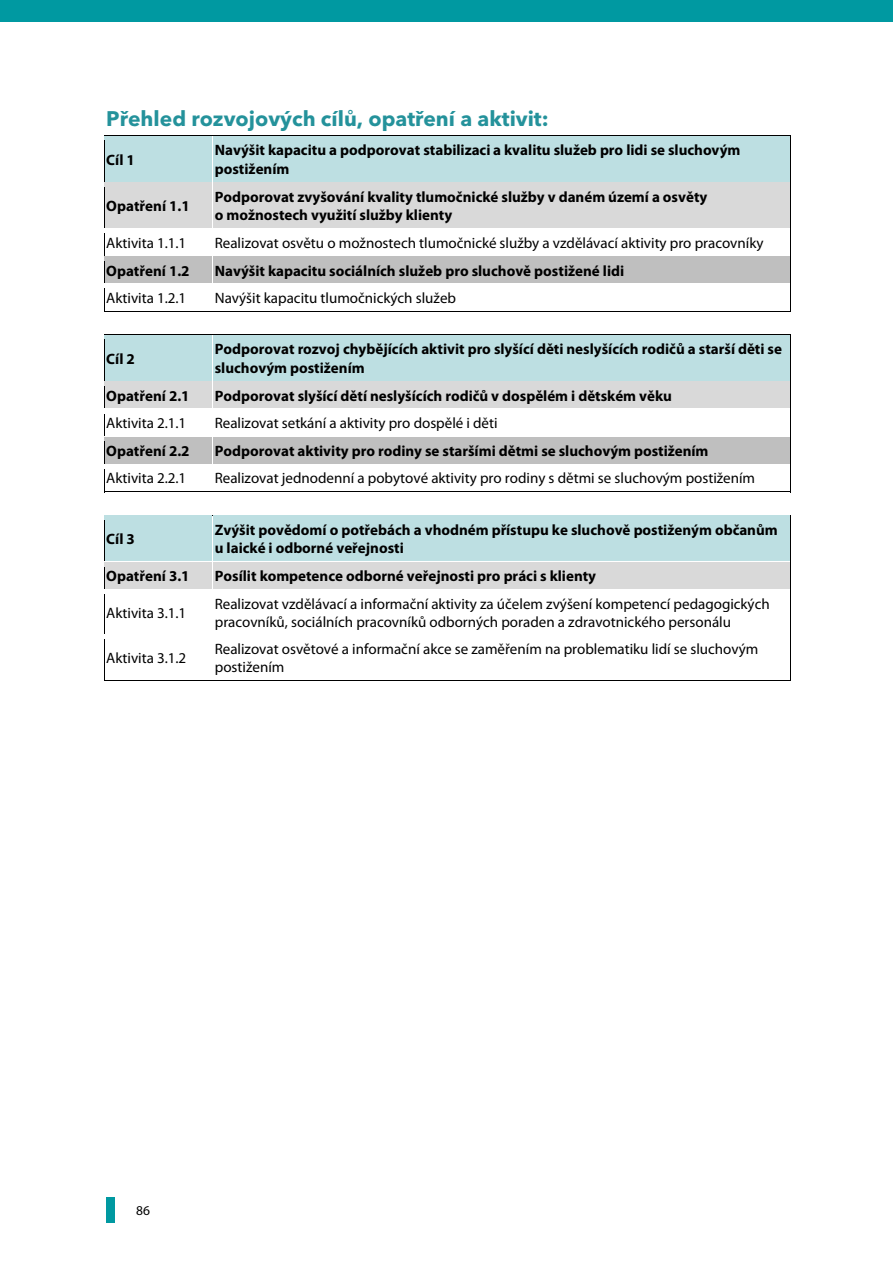
<style>
.page{position:relative;width:893px;height:1263px;background:#fff}
.page>*{position:absolute;margin:0;border:0;box-sizing:border-box;transform-origin:0 0}
.t1{font:700 21px "Avenir Next LT Pro";color:#24929b}
.t2{font:700 15px/18.6px "Myriad Pro";color:#000}
.t3{font:15px/18.1px "Myriad Pro";color:#000}
.t4{font:13.5px "Myriad Pro";color:#000}
</style>
<div class="page">
<div style="left:106px;top:1197px;width:9px;height:25px;background:#0099a1"></div>
<div style="left:0;top:0;width:893px;height:21px;background:#0099a1"></div>
<div style="left:105px;top:136px;width:107px;height:46px;background:#bddfe2"></div>
<div style="left:215px;top:141px;width:573px;height:18px;background:#bddfe2"></div>
<div style="left:215px;top:159px;width:573px;height:19px;background:#bddfe2"></div>
<hr style="left:104px;top:135px;width:108px;height:1px;background:#000">
<hr style="left:212px;top:135px;width:578px;height:1px;background:#000">
<div style="left:213px;top:136px;width:577px;height:5px;background:#bddfe2"></div>
<hr style="left:104px;top:141px;width:1px;height:41px;background:#000">
<hr style="left:213px;top:178px;width:578px;height:4px;background:#bddfe2">
<hr style="left:790px;top:141px;width:1px;height:41px;background:#000">
<div style="left:105px;top:183px;width:107px;height:45px;background:#d9d9d9"></div>
<div style="left:215px;top:187px;width:573px;height:19px;background:#d9d9d9"></div>
<div style="left:215px;top:206px;width:573px;height:18px;background:#d9d9d9"></div>
<hr style="left:213px;top:183px;width:577px;height:4px;background:#d9d9d9">
<hr style="left:104px;top:187px;width:1px;height:41px;background:#000">
<hr style="left:213px;top:224px;width:578px;height:4px;background:#d9d9d9">
<hr style="left:790px;top:187px;width:1px;height:41px;background:#000">
<div style="left:106px;top:261px;width:105px;height:18px;background:#bfbfbf"></div>
<div style="left:215px;top:261px;width:573px;height:18px;background:#bfbfbf"></div>
<div style="left:105px;top:256px;width:107px;height:5px;background:#bfbfbf"></div>
<div style="left:213px;top:256px;width:577px;height:5px;background:#bfbfbf"></div>
<div style="left:104px;top:279px;width:109px;height:5px;background:#bfbfbf"></div>
<div style="left:213px;top:279px;width:578px;height:5px;background:#bfbfbf"></div>
<svg style="left:104px;top:233px;width:1px;height:78px"></svg>
<hr style="left:104px;top:311px;width:108px;height:1px;background:#000">
<hr style="left:212px;top:311px;width:578px;height:1px;background:#000">
<svg style="left:790px;top:228px;width:1px;height:84px"></svg>
<div style="left:105px;top:335px;width:107px;height:46px;background:#bddfe2"></div>
<div style="left:215px;top:340px;width:573px;height:18px;background:#bddfe2"></div>
<div style="left:215px;top:358px;width:573px;height:19px;background:#bddfe2"></div>
<hr style="left:104px;top:334px;width:108px;height:1px;background:#000">
<hr style="left:212px;top:334px;width:578px;height:1px;background:#000">
<div style="left:213px;top:335px;width:577px;height:5px;background:#bddfe2"></div>
<hr style="left:104px;top:340px;width:1px;height:41px;background:#000">
<hr style="left:213px;top:377px;width:578px;height:4px;background:#bddfe2">
<hr style="left:790px;top:340px;width:1px;height:41px;background:#000">
<div style="left:106px;top:386px;width:105px;height:19px;background:#d9d9d9"></div>
<div style="left:215px;top:386px;width:573px;height:19px;background:#d9d9d9"></div>
<hr style="left:105px;top:382px;width:107px;height:4px;background:#d9d9d9">
<hr style="left:213px;top:382px;width:577px;height:4px;background:#d9d9d9">
<svg style="left:105px;top:405px;width:107px;height:3px"></svg>
<hr style="left:213px;top:405px;width:577px;height:3px;background:#d9d9d9">
<div style="left:106px;top:441px;width:105px;height:19px;background:#bfbfbf"></div>
<div style="left:215px;top:441px;width:573px;height:19px;background:#bfbfbf"></div>
<hr style="left:105px;top:437px;width:107px;height:4px;background:#bfbfbf">
<hr style="left:213px;top:437px;width:577px;height:4px;background:#bfbfbf">
<hr style="left:104px;top:460px;width:109px;height:4px;background:#bfbfbf">
<hr style="left:213px;top:460px;width:578px;height:4px;background:#bfbfbf">
<svg style="left:104px;top:381px;width:1px;height:110px"></svg>
<hr style="left:104px;top:491px;width:108px;height:1px;background:#000">
<hr style="left:212px;top:491px;width:578px;height:1px;background:#000">
<svg style="left:790px;top:381px;width:1px;height:111px"></svg>
<div style="left:105px;top:516px;width:107px;height:46px;background:#bddfe2"></div>
<div style="left:215px;top:520px;width:573px;height:19px;background:#bddfe2"></div>
<div style="left:215px;top:539px;width:573px;height:18px;background:#bddfe2"></div>
<hr style="left:104px;top:515px;width:108px;height:1px;background:#000">
<hr style="left:212px;top:515px;width:578px;height:1px;background:#000">
<hr style="left:213px;top:516px;width:577px;height:4px;background:#bddfe2">
<hr style="left:104px;top:520px;width:1px;height:42px;background:#000">
<div style="left:213px;top:557px;width:578px;height:5px;background:#bddfe2"></div>
<hr style="left:790px;top:520px;width:1px;height:42px;background:#000">
<div style="left:106px;top:567px;width:105px;height:18px;background:#d9d9d9"></div>
<div style="left:215px;top:567px;width:573px;height:18px;background:#d9d9d9"></div>
<div style="left:105px;top:562px;width:107px;height:5px;background:#d9d9d9"></div>
<div style="left:213px;top:562px;width:577px;height:5px;background:#d9d9d9"></div>
<hr style="left:104px;top:585px;width:109px;height:4px;background:#d9d9d9">
<hr style="left:213px;top:585px;width:578px;height:4px;background:#d9d9d9">
<svg style="left:104px;top:562px;width:1px;height:27px"></svg>
<svg style="left:790px;top:562px;width:1px;height:32px"></svg>
<hr style="left:104px;top:594px;width:1px;height:41px;background:#000">
<hr style="left:790px;top:594px;width:1px;height:41px;background:#000">
<hr style="left:104px;top:640px;width:1px;height:41px;background:#000">
<hr style="left:104px;top:680px;width:108px;height:1px;background:#000">
<hr style="left:212px;top:680px;width:578px;height:1px;background:#000">
<hr style="left:790px;top:640px;width:1px;height:41px;background:#000">
<h1 class="t1" style="left:106px;top:106px;width:444px">Přehled rozvojových cílů, opatření a aktivit:</h1>
<p class="t2" style="left:106px;top:150px;width:30px">Cíl 1</p>
<p class="t2" style="left:215px;top:140px;width:527px">Navýšit kapacitu a podporovat stabilizaci a kvalitu služeb pro lidi se sluchovým postižením</p>
<p class="t2" style="left:106px;top:196px;width:85px">Opatření 1.1</p>
<p class="t2" style="left:215px;top:187px;width:494px">Podporovat zvyšování kvality tlumočnické služby v daném území a osvěty o možnostech využití služby klienty</p>
<p class="t3" style="left:106px;top:233px;width:82px">Aktivita 1.1.1</p>
<p class="t3" style="left:215px;top:233px;width:550px">Realizovat osvětu o možnostech tlumočnické služby a vzdělávací aktivity pro pracovníky</p>
<p class="t2" style="left:106px;top:261px;width:85px">Opatření 1.2</p>
<p class="t2" style="left:215px;top:261px;width:411px">Navýšit kapacitu sociálních služeb pro sluchově postižené lidi</p>
<p class="t3" style="left:106px;top:289px;width:82px">Aktivita 1.2.1</p>
<p class="t3" style="left:215px;top:289px;width:243px">Navýšit kapacitu tlumočnických služeb</p>
<p class="t2" style="left:106px;top:349px;width:30px">Cíl 2</p>
<p class="t2" style="left:215px;top:339px;width:569px">Podporovat rozvoj chybějících aktivit pro slyšící děti neslyšících rodičů a starší děti se sluchovým postižením</p>
<p class="t2" style="left:106px;top:386px;width:85px">Opatření 2.1</p>
<p class="t2" style="left:215px;top:386px;width:459px">Podporovat slyšící dětí neslyšících rodičů v dospělém i dětském věku</p>
<p class="t3" style="left:106px;top:414px;width:82px">Aktivita 2.1.1</p>
<p class="t3" style="left:215px;top:414px;width:284px">Realizovat setkání a aktivity pro dospělé i děti</p>
<p class="t2" style="left:106px;top:441px;width:85px">Opatření 2.2</p>
<p class="t2" style="left:215px;top:441px;width:495px">Podporovat aktivity pro rodiny se staršími dětmi se sluchovým postižením</p>
<p class="t3" style="left:106px;top:469px;width:82px">Aktivita 2.2.1</p>
<p class="t3" style="left:215px;top:469px;width:542px">Realizovat jednodenní a pobytové aktivity pro rodiny s dětmi se sluchovým postižením</p>
<p class="t2" style="left:106px;top:529px;width:30px">Cíl 3</p>
<p class="t2" style="left:215px;top:520px;width:564px">Zvýšit povědomí o potřebách a vhodném přístupu ke sluchově postiženým občanům u laické i odborné veřejnosti</p>
<p class="t2" style="left:106px;top:566px;width:85px">Opatření 3.1</p>
<p class="t2" style="left:215px;top:566px;width:383px">Posílit kompetence odborné veřejnosti pro práci s klienty</p>
<p class="t3" style="left:106px;top:603px;width:82px">Aktivita 3.1.1</p>
<p class="t3" style="left:215px;top:594px;width:556px">Realizovat vzdělávací a informační aktivity za účelem zvýšení kompetencí pedagogických pracovníků, sociálních pracovníků odborných poraden a zdravotnického personálu</p>
<p class="t3" style="left:106px;top:649px;width:82px">Aktivita 3.1.2</p>
<p class="t3" style="left:215px;top:640px;width:545px">Realizovat osvětové a informační akce se zaměřením na problematiku lidí se sluchovým postižením</p>
<p class="t4" style="left:136px;top:1202px;width:15px">86</p>
</div>
